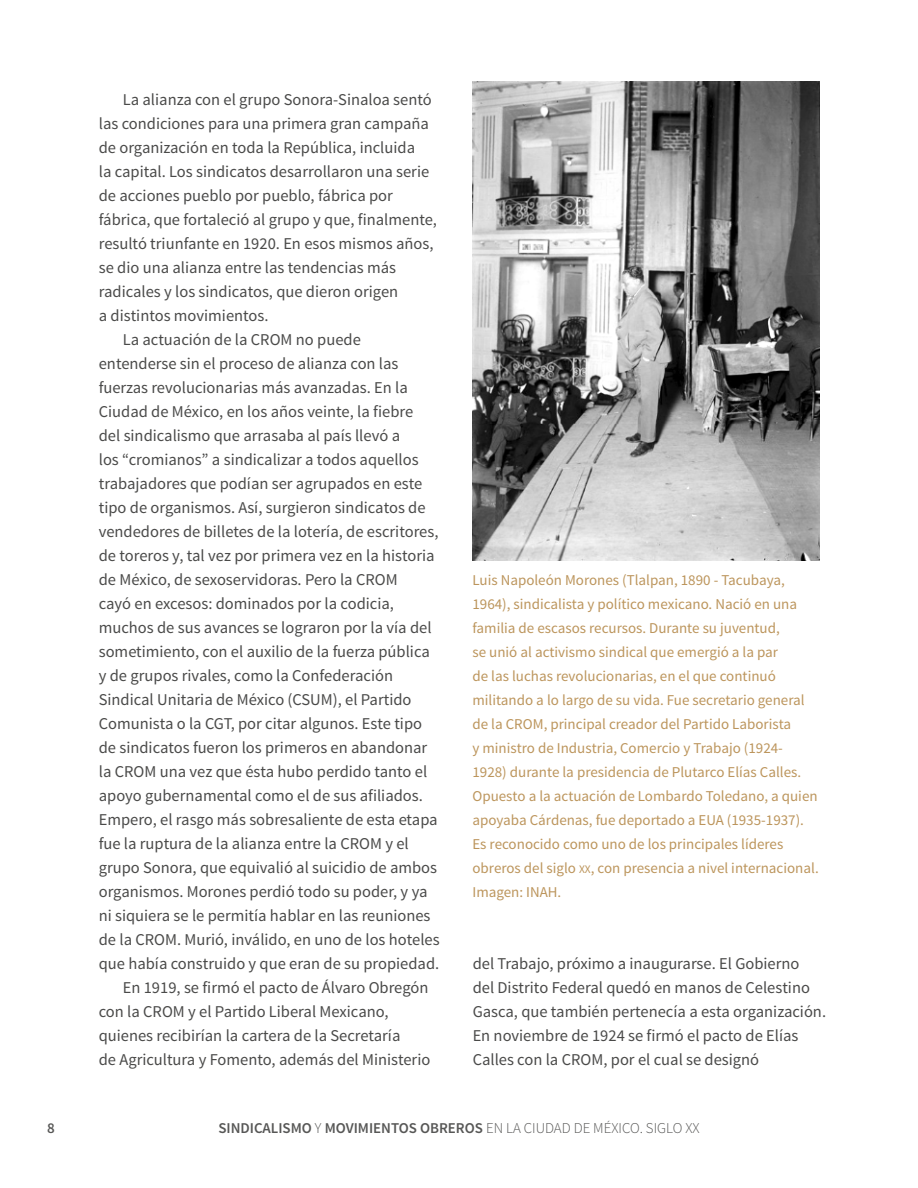
<style>
.page{position:relative;width:918px;height:1188px;background:#fff}
.page>*{position:absolute;margin:0;border:0;box-sizing:border-box;transform-origin:0 0}
.t1{font:16.5px/24px "Source Sans Pro";color:#4a4a49}
.t2{font:15px/24px "Source Sans Pro";color:#bc955c}
.t3{font:600 15px "Source Sans Pro";color:#575756}
.s1{font-size:11.55px}
.s2{font-weight:300}
</style>
<div class="page">
<img style="left:472px;top:81px;width:347px;height:480px">
<p class="t1" style="left:123px;top:88px;width:310px">La alianza con el grupo Sonora-Sinaloa sentó</p>
<p class="t1" style="left:99px;top:112px;width:332px">las condiciones para una primera gran campaña</p>
<p class="t1" style="left:99px;top:136px;width:318px">de organización en toda la República, incluida</p>
<p class="t1" style="left:99px;top:160px;width:332px">la capital. Los sindicatos desarrollaron una serie</p>
<p class="t1" style="left:99px;top:184px;width:296px">de acciones pueblo por pueblo, fábrica por</p>
<p class="t1" style="left:99px;top:208px;width:340px">fábrica, que fortaleció al grupo y que, finalmente,</p>
<p class="t1" style="left:99px;top:232px;width:336px">resultó triunfante en 1920. En esos mismos años,</p>
<p class="t1" style="left:99px;top:256px;width:299px">se dio una alianza entre las tendencias más</p>
<p class="t1" style="left:99px;top:280px;width:301px">radicales y los sindicatos, que dieron origen</p>
<p class="t1" style="left:99px;top:304px;width:171px">a distintos movimientos.</p>
<p class="t1" style="left:123px;top:328px;width:240px">La actuación de la CROM no puede</p>
<p class="t1" style="left:99px;top:352px;width:301px">entenderse sin el proceso de alianza con las</p>
<p class="t1" style="left:99px;top:376px;width:311px">fuerzas revolucionarias más avanzadas. En la</p>
<p class="t1" style="left:99px;top:400px;width:316px">Ciudad de México, en los años veinte, la fiebre</p>
<p class="t1" style="left:99px;top:424px;width:303px">del sindicalismo que arrasaba al país llevó a</p>
<p class="t1" style="left:99px;top:448px;width:321px">los “cromianos” a sindicalizar a todos aquellos</p>
<p class="t1" style="left:99px;top:472px;width:325px">trabajadores que podían ser agrupados en este</p>
<p class="t1" style="left:99px;top:496px;width:328px">tipo de organismos. Así, surgieron sindicatos de</p>
<p class="t1" style="left:99px;top:520px;width:341px">vendedores de billetes de la lotería, de escritores,</p>
<p class="t1" style="left:99px;top:544px;width:337px">de toreros y, tal vez por primera vez en la historia</p>
<p class="t1" style="left:99px;top:568px;width:300px">de México, de sexoservidoras. Pero la CROM</p>
<p class="t1" style="left:99px;top:592px;width:297px">cayó en excesos: dominados por la codicia,</p>
<p class="t1" style="left:99px;top:616px;width:334px">muchos de sus avances se lograron por la vía del</p>
<p class="t1" style="left:99px;top:640px;width:333px">sometimiento, con el auxilio de la fuerza pública</p>
<p class="t1" style="left:99px;top:664px;width:296px">y de grupos rivales, como la Confederación</p>
<p class="t1" style="left:99px;top:688px;width:314px">Sindical Unitaria de México (CSUM), el Partido</p>
<p class="t1" style="left:99px;top:712px;width:325px">Comunista o la CGT, por citar algunos. Este tipo</p>
<p class="t1" style="left:99px;top:736px;width:330px">de sindicatos fueron los primeros en abandonar</p>
<p class="t1" style="left:99px;top:760px;width:330px">la CROM una vez que ésta hubo perdido tanto el</p>
<p class="t1" style="left:99px;top:784px;width:326px">apoyo gubernamental como el de sus afiliados.</p>
<p class="t1" style="left:99px;top:808px;width:340px">Empero, el rasgo más sobresaliente de esta etapa</p>
<p class="t1" style="left:99px;top:832px;width:311px">fue la ruptura de la alianza entre la CROM y el</p>
<p class="t1" style="left:99px;top:856px;width:340px">grupo Sonora, que equivalió al suicidio de ambos</p>
<p class="t1" style="left:99px;top:880px;width:330px">organismos. Morones perdió todo su poder, y ya</p>
<p class="t1" style="left:99px;top:904px;width:333px">ni siquiera se le permitía hablar en las reuniones</p>
<p class="t1" style="left:99px;top:928px;width:342px">de la CROM. Murió, inválido, en uno de los hoteles</p>
<p class="t1" style="left:99px;top:952px;width:342px">que había construido y que eran de su propiedad.</p>
<p class="t1" style="left:123px;top:976px;width:307px">En 1919, se firmó el pacto de Álvaro Obregón</p>
<p class="t1" style="left:99px;top:1000px;width:291px">con la CROM y el Partido Liberal Mexicano,</p>
<p class="t1" style="left:99px;top:1024px;width:303px">quienes recibirían la cartera de la Secretaría</p>
<p class="t1" style="left:99px;top:1048px;width:333px">de Agricultura y Fomento, además del Ministerio</p>
<p class="t2" style="left:472px;top:568px;width:348px">Luis Napoleón Morones (Tlalpan, 1890 - Tacubaya, 1964), sindicalista y político mexicano. Nació en una familia de escasos recursos. Durante su juventud,<br>se unió al activismo sindical que emergió a la par<br>de las luchas revolucionarias, en el que continuó militando a lo largo de su vida. Fue secretario general de la CROM, principal creador del Partido Laborista<br>y ministro de Industria, Comercio y Trabajo (1924- 1928) durante la presidencia de Plutarco Elías Calles.<br>Opuesto a la actuación de Lombardo Toledano, a quien apoyaba Cárdenas, fue deportado a EUA (1935-1937).<br>Es reconocido como uno de los principales líderes obreros del siglo <span class="s1">xx</span>, con presencia a nivel internacional.<br>Imagen: INAH.</p>
<p class="t1" style="left:473px;top:952px;width:355px">del Trabajo, próximo a inaugurarse. El Gobierno<br>del Distrito Federal quedó en manos de Celestino Gasca, que también pertenecía a esta organización.<br>En noviembre de 1924 se firmó el pacto de Elías Calles con la CROM, por el cual se designó</p>
<p class="t3" style="left:47px;top:1118px;width:9px">8</p>
<p class="t3" style="left:218px;top:1118px;width:483px">SINDICALISMO <span class="s2">Y</span> MOVIMIENTOS OBREROS <span class="s2">EN LA CIUDAD DE MÉXICO. SIGLO XX</span></p>
</div>
